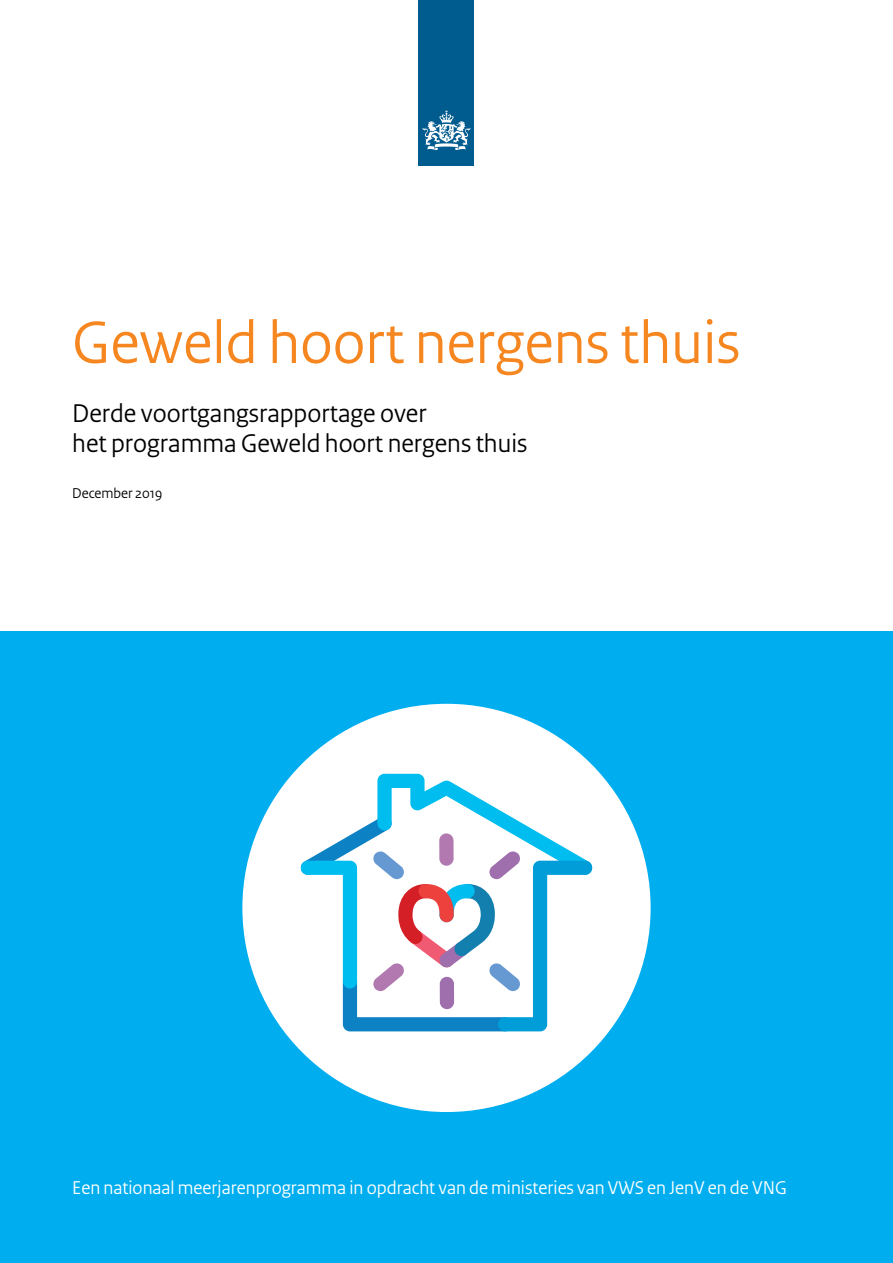
<style>
.page{position:relative;width:893px;height:1263px;background:#fff}
.page>*{position:absolute;margin:0;border:0;box-sizing:border-box;transform-origin:0 0}
._01_RO_Titel_Omslag{font:63px "Rijksoverheid Sans Heading";color:#f6861f}
._02_RO_Subtitel{font:27px/29.7px "Rijksoverheid Sans Heading";color:#000}
._02_RO_Subtitel-2{font:19.5px "Rijksoverheid Sans Heading";color:#fff}
._02_RO_Subtitel-3{font:15px "Rijksoverheid Sans Heading";color:#000}
</style>
<div class="page">
<div style="left:0;top:631px;width:893px;height:632px;background:#00aeef"></div>
<div style="left:242px;top:704px;width:409px;height:408px;background:#fff;border-radius:50%"></div>
<svg style="left:305px;top:822px;width:67px;height:209px"></svg>
<svg style="left:301px;top:861px;width:56px;height:127px"></svg>
<svg style="left:372px;top:774px;width:220px;height:257px"></svg>
<div style="left:419px;top:0;width:55px;height:166px;background:#005b8e"></div>
<svg style="left:423px;top:110px;width:47px;height:40px"></svg>
<p class="_01_RO_Titel_Omslag" style="left:72px;top:306px;width:669px">Geweld hoort nergens thuis</p>
<p class="_02_RO_Subtitel" style="left:72px;top:399px;width:457px">Derde voortgangsrapportage over<br>het programma Geweld hoort nergens thuis</p>
<p class="_02_RO_Subtitel-3" style="left:72px;top:485px;width:92px">December 2019</p>
<p class="_02_RO_Subtitel-2" style="left:72px;top:1176px;width:716px">Een nationaal meerjarenprogramma in opdracht van de ministeries van VWS en JenV en de VNG</p>
</div>
